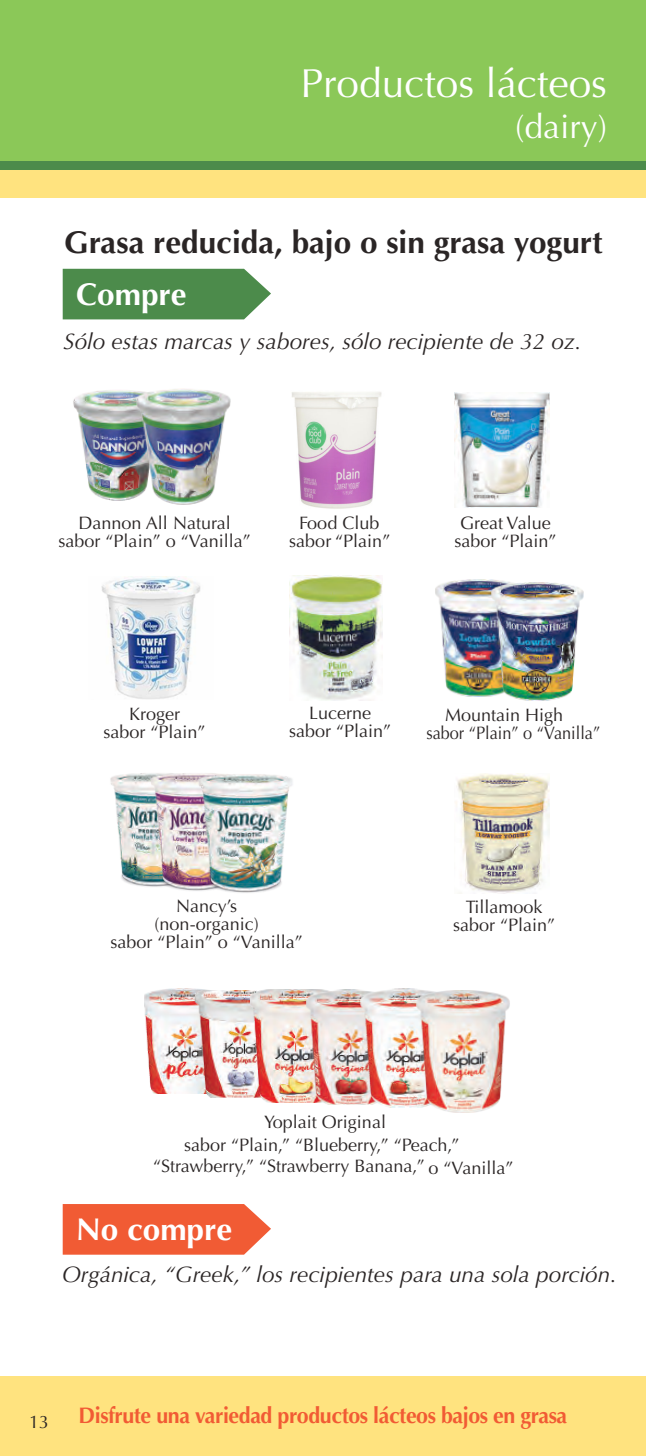
<style>
.page{position:relative;width:646px;height:1456px;background:#fff}
.page>*{position:absolute;margin:0;border:0;box-sizing:border-box;transform-origin:0 0}
.t1{font:40.5px "Optima";color:#fff}
.t2{font:33.75px "Optima";color:#fff}
.subhead{font:700 31.5px "Optima";color:#2a2525}
.t3{font:700 31.5px "Optima";color:#fff}
.BUY_text{font:italic 22.5px "Optima";color:#2a2525}
.t4{font:700 22.5px "Optima";letter-spacing:-.02em;color:#f15b34;scale:.95 1}
.item_name{font:18px/18px "Optima";color:#2a2525;text-align:center}
.item_name-2{font:18px "Optima";color:#2a2525;scale:.9 1}
</style>
<div class="page">
<div style="left:0;top:1376px;width:645px;height:79px;background:#ffe37f"></div>
<div style="left:63px;top:1204px;width:208px;height:50px;background:#f15b34"></div>
<div style="left:63px;top:269px;width:208px;height:50px;background:#4c8b4b"></div>
<img style="left:73px;top:390px;width:62px;height:110px">
<img style="left:135px;top:388px;width:96px;height:117px">
<img style="left:454px;top:393px;width:95px;height:115px">
<img style="left:435px;top:579px;width:71px;height:117px">
<img style="left:490px;top:582px;width:94px;height:118px">
<img style="left:110px;top:773px;width:31px;height:113px">
<img style="left:141px;top:773px;width:49px;height:118px">
<img style="left:190px;top:773px;width:103px;height:120px">
<img style="left:455px;top:773px;width:94px;height:120px">
<img style="left:292px;top:392px;width:90px;height:117px">
<img style="left:101px;top:577px;width:100px;height:122px">
<img style="left:289px;top:575px;width:93px;height:125px">
<img style="left:144px;top:988px;width:82px;height:105px">
<img style="left:191px;top:991px;width:59px;height:106px">
<img style="left:250px;top:989px;width:55px;height:113px">
<img style="left:305px;top:989px;width:54px;height:115px">
<img style="left:359px;top:988px;width:60px;height:119px">
<img style="left:415px;top:990px;width:95px;height:122px">
<div style="left:0;top:0;width:645px;height:163px;background:#8bc858"></div>
<div style="left:0;top:166px;width:645px;height:32px;background:#ffe37f"></div>
<div style="left:0;top:161px;width:645px;height:8px;background:#4c8b4b"></div>
<h1 class="t1" style="left:300px;top:60px;width:308px">Productos lácteos</h1>
<h2 class="t2" style="left:515px;top:107px;width:93px">(dairy)</h2>
<p class="subhead" style="left:64px;top:224px;width:539px">Grasa reducida, bajo o sin grasa yogurt</p>
<p class="t3" style="left:76px;top:275px;width:112px">Compre</p>
<p class="BUY_text" style="left:63px;top:328px;width:519px">Sólo estas marcas y sabores, sólo recipiente de 32 oz.</p>
<p class="item_name" style="left:59px;top:514px;width:194px">Dannon All Natural sabor “Plain” o “Vanilla”</p>
<p class="item_name" style="left:299px;top:514px;width:82px">Food Club</p>
<p class="item_name" style="left:289px;top:532px;width:102px">sabor “Plain”</p>
<p class="item_name" style="left:460px;top:514px;width:92px">Great Value</p>
<p class="item_name" style="left:454px;top:532px;width:104px">sabor “Plain”</p>
<p class="item_name" style="left:129px;top:704px;width:52px">Kroger</p>
<p class="item_name" style="left:103px;top:722px;width:104px">sabor “Plain”</p>
<p class="item_name" style="left:309px;top:704px;width:64px">Lucerne</p>
<p class="item_name" style="left:289px;top:722px;width:104px">sabor “Plain”</p>
<p class="item_name" style="left:445px;top:706px;width:120px">Mountain High</p>
<p class="item_name-2" style="left:426px;top:722px;width:194px">sabor “Plain” o “Vanilla”</p>
<p class="item_name" style="left:110px;top:896px;width:194px">Nancy’s<br>(non-organic)<br>sabor “Plain” o “Vanilla”</p>
<p class="item_name" style="left:465px;top:898px;width:78px">Tillamook</p>
<p class="item_name" style="left:453px;top:916px;width:104px">sabor “Plain”</p>
<p class="item_name" style="left:264px;top:1113px;width:123px">Yoplait Original</p>
<p class="item_name" style="left:153px;top:1134px;width:362px;line-height:21.4px;text-align:left;text-indent:31px">sabor “Plain,” “Blueberry,” “Peach,” “Strawberry,” “Strawberry Banana,” o “Vanilla”</p>
<p class="t3" style="left:76px;top:1210px;width:157px">No compre</p>
<p class="BUY_text" style="left:62px;top:1261px;width:555px">Orgánica, “Greek,” los recipientes para una sola porción.</p>
<p class="item_name" style="left:29px;top:1412px;width:22px">13</p>
<p class="t4" style="left:79px;top:1401px;width:515px">Disfrute una variedad productos lácteos bajos en grasa</p>
</div>
